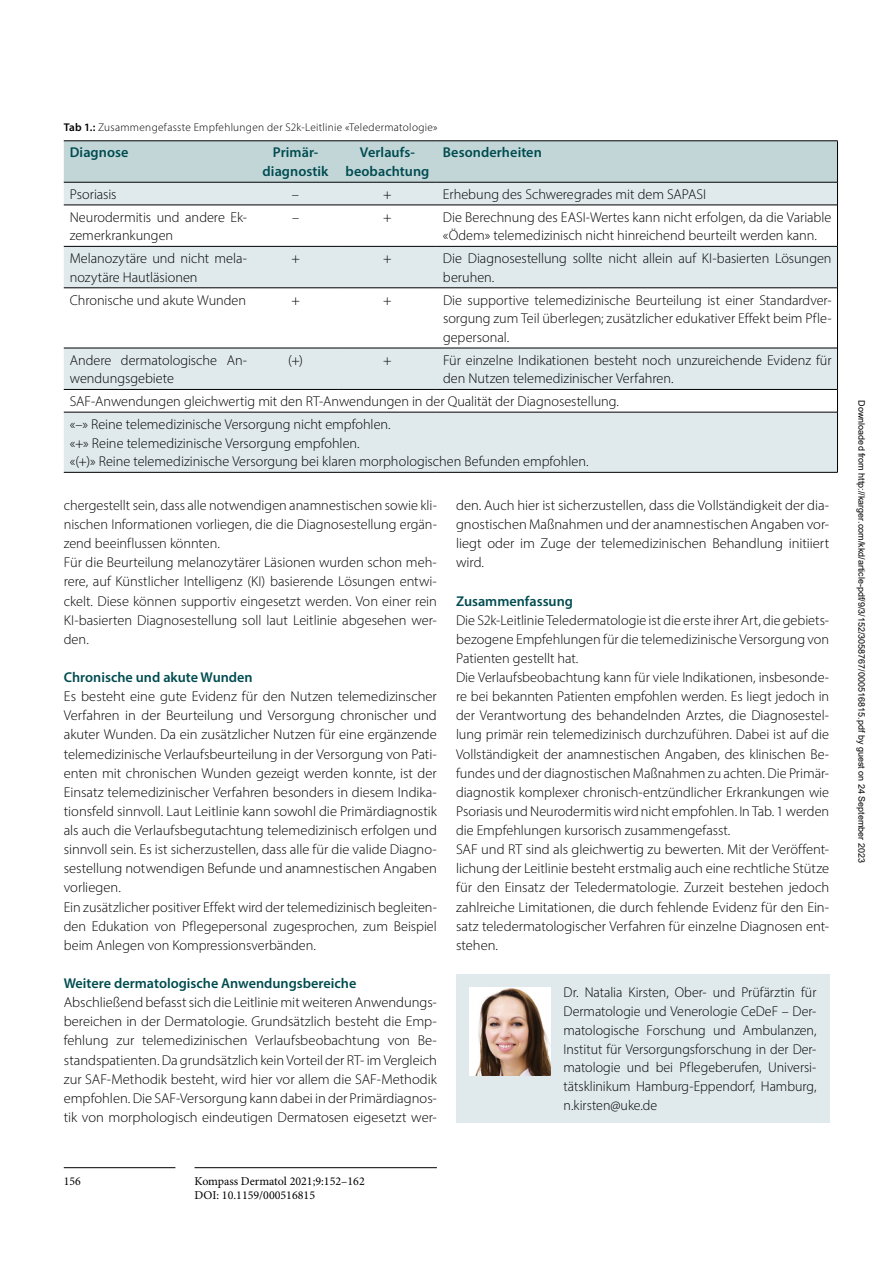
<style>
.page{position:relative;width:893px;height:1263px;background:#fff}
.page>*{position:absolute;margin:0;border:0;box-sizing:border-box;transform-origin:0 0}
.t1{font:300 14.25px/19.2px "Myriad Pro";letter-spacing:-.005em;color:#000}
.t2{font:600 14.25px/18.8px "Myriad Pro";color:#004c50;text-align:center}
.t3{font:12px/14.4px "Minion Pro";color:#000}
.t4{font:300 11.25px "Myriad Pro";letter-spacing:.025em;color:#000}
.t5{font:9px "Arial";color:#000}
.s1{font-weight:600}
</style>
<div class="page">
<hr style="left:64px;top:1167px;width:111px;height:1px;background:#000">
<hr style="left:195px;top:1167px;width:242px;height:1px;background:#000">
<div style="left:456px;top:974px;width:373px;height:149px;background:#e0eaec"></div>
<img style="left:469px;top:987px;width:82px;height:88px">
<svg style="left:64px;top:245px;width:773px;height:227px;fill:#e0eaec"></svg>
<svg style="left:64px;top:141px;width:774px;height:64px;background:#c8d8da"></svg>
<hr style="left:837px;top:205px;width:1px;height:41px;background:#000">
<hr style="left:837px;top:246px;width:1px;height:42px;background:#000">
<hr style="left:837px;top:288px;width:1px;height:60px;background:#000">
<hr style="left:837px;top:348px;width:1px;height:41px;background:#000">
<hr style="left:64px;top:140px;width:189px;height:1px;background:#000">
<hr style="left:253px;top:140px;width:85px;height:1px;background:#000">
<hr style="left:338px;top:140px;width:99px;height:1px;background:#000">
<hr style="left:437px;top:140px;width:401px;height:1px;background:#000">
<hr style="left:64px;top:182px;width:189px;height:1px;background:#000">
<hr style="left:253px;top:182px;width:85px;height:1px;background:#000">
<hr style="left:338px;top:182px;width:99px;height:1px;background:#000">
<hr style="left:437px;top:182px;width:400px;height:1px;background:#000">
<hr style="left:64px;top:205px;width:189px;height:1px;background:#000">
<hr style="left:253px;top:205px;width:85px;height:1px;background:#000">
<hr style="left:338px;top:205px;width:99px;height:1px;background:#000">
<hr style="left:437px;top:205px;width:400px;height:1px;background:#000">
<hr style="left:64px;top:246px;width:189px;height:1px;background:#000">
<hr style="left:253px;top:246px;width:85px;height:1px;background:#000">
<hr style="left:338px;top:246px;width:99px;height:1px;background:#000">
<hr style="left:437px;top:246px;width:400px;height:1px;background:#000">
<hr style="left:64px;top:287px;width:189px;height:1px;background:#000">
<hr style="left:253px;top:287px;width:85px;height:1px;background:#000">
<hr style="left:338px;top:287px;width:99px;height:1px;background:#000">
<hr style="left:437px;top:287px;width:400px;height:1px;background:#000">
<hr style="left:64px;top:348px;width:189px;height:1px;background:#000">
<hr style="left:253px;top:348px;width:85px;height:1px;background:#000">
<hr style="left:338px;top:348px;width:99px;height:1px;background:#000">
<hr style="left:437px;top:348px;width:400px;height:1px;background:#000">
<hr style="left:64px;top:389px;width:189px;height:1px;background:#000">
<hr style="left:253px;top:389px;width:85px;height:1px;background:#000">
<hr style="left:338px;top:389px;width:99px;height:1px;background:#000">
<hr style="left:437px;top:389px;width:400px;height:1px;background:#000">
<hr style="left:64px;top:412px;width:189px;height:1px;background:#000">
<hr style="left:253px;top:412px;width:85px;height:1px;background:#000">
<hr style="left:338px;top:412px;width:99px;height:1px;background:#000">
<hr style="left:437px;top:412px;width:400px;height:1px;background:#000">
<hr style="left:64px;top:472px;width:189px;height:1px;background:#000">
<hr style="left:253px;top:472px;width:85px;height:1px;background:#000">
<hr style="left:338px;top:472px;width:99px;height:1px;background:#000">
<hr style="left:437px;top:472px;width:401px;height:1px;background:#000">
<svg style="left:837px;top:389px;width:1px;height:23px"></svg>
<hr style="left:837px;top:412px;width:1px;height:60px;background:#000">
<p class="t4" style="left:64px;top:121px;width:375px"><span class="s1">Tab 1.:</span> Zusammengefasste Empfehlungen der S2k-Leitlinie «Teledermatologie»</p>
<p class="t2" style="left:70px;top:143px;width:60px">Diagnose</p>
<p class="t2" style="left:263px;top:143px;width:67px">Primär&shy;diagnostik</p>
<p class="t2" style="left:346px;top:143px;width:85px">Verlaufs&shy;beobachtung</p>
<p class="t2" style="left:443px;top:143px;width:100px">Besonderheiten</p>
<p class="t1" style="left:70px;top:184px;width:48px">Psoriasis</p>
<p class="t1" style="left:292px;top:184px;width:9px">–</p>
<p class="t1" style="left:383px;top:184px;width:10px">+</p>
<p class="t1" style="left:443px;top:184px;width:265px">Erhebung des Schweregrades mit dem SAPASI</p>
<p class="t1" style="left:70px;top:207px;width:179px;line-height:18.8px">Neurodermitis und andere Ek&shy;zemerkrankungen</p>
<p class="t1" style="left:292px;top:207px;width:9px">–</p>
<p class="t1" style="left:383px;top:207px;width:10px">+</p>
<p class="t1" style="left:443px;top:207px;width:390px;line-height:18.8px">Die Berechnung des EASI-Wertes kann nicht erfolgen, da die Variable «Ödem» telemedizinisch nicht hinreichend beurteilt werden kann.</p>
<p class="t1" style="left:70px;top:249px;width:179px;line-height:18.8px">Melanozytäre und nicht mela&shy;nozytäre Hautläsionen</p>
<p class="t1" style="left:291px;top:249px;width:10px">+</p>
<p class="t1" style="left:383px;top:249px;width:10px">+</p>
<p class="t1" style="left:443px;top:249px;width:390px;line-height:18.8px">Die Diagnosestellung sollte nicht allein auf KI-basierten Lösungen beruhen.</p>
<p class="t1" style="left:70px;top:290px;width:178px">Chronische und akute Wunden</p>
<p class="t1" style="left:291px;top:290px;width:10px">+</p>
<p class="t1" style="left:383px;top:290px;width:10px">+</p>
<p class="t1" style="left:443px;top:290px;width:390px;line-height:18.8px;text-align:justify">Die supportive telemedizinische Beurteilung ist einer Standardver&shy;sorgung zum Teil überlegen; zusätzlicher edukativer Effekt beim Pfle&shy;gepersonal.</p>
<p class="t1" style="left:70px;top:350px;width:179px;line-height:18.8px">Andere dermatologische An&shy;wendungsgebiete</p>
<p class="t1" style="left:288px;top:350px;width:16px">(+)</p>
<p class="t1" style="left:383px;top:350px;width:10px">+</p>
<p class="t1" style="left:443px;top:350px;width:390px;line-height:18.8px">Für einzelne Indikationen besteht noch unzureichende Evidenz für den Nutzen telemedizinischer Verfahren.</p>
<p class="t1" style="left:70px;top:390px;width:551px;line-height:22.6px">SAF-Anwendungen gleichwertig mit den RT-Anwendungen in der Qualität der Diagnosestellung. «–» Reine telemedizinische Versorgung nicht empfohlen.</p>
<p class="t1" style="left:70px;top:433px;width:520px;line-height:18.8px">«+» Reine telemedizinische Versorgung empfohlen.<br>«(+)» Reine telemedizinische Versorgung bei klaren morphologischen Befunden empfohlen.</p>
<p class="t1" style="left:64px;top:495px;width:375px">chergestellt sein, dass alle notwendigen anamnestischen sowie kli&shy;nischen Informationen vorliegen, die die Diagnosestellung ergän&shy;zend beeinflussen könnten.<br>Für die Beurteilung melanozytärer Läsionen wurden schon meh&shy;rere, auf Künstlicher Intelligenz (KI) basierende Lösungen entwi&shy;ckelt. Diese können supportiv eingesetzt werden. Von einer rein KI-basierten Diagnosestellung soll laut Leitlinie abgesehen wer&shy;den.</p>
<p class="t2" style="left:64px;top:667px;width:190px">Chronische und akute Wunden</p>
<p class="t1" style="left:64px;top:687px;width:375px">Es besteht eine gute Evidenz für den Nutzen telemedizinscher Verfahren in der Beurteilung und Versorgung chronischer und akuter Wunden. Da ein zusätzlicher Nutzen für eine ergänzende telemedizinische Verlaufsbeurteilung in der Versorgung von Pati&shy;enten mit chronischen Wunden gezeigt werden konnte, ist der Einsatz telemedizinischer Verfahren besonders in diesem Indika&shy;tionsfeld sinnvoll. Laut Leitlinie kann sowohl die Primärdiagnostik als auch die Verlaufsbegutachtung telemedizinisch erfolgen und sinnvoll sein. Es ist sicherzustellen, dass alle für die valide Diagno&shy;sestellung notwendigen Befunde und anamnestischen Angaben vorliegen.<br>Ein zusätzlicher positiver Effekt wird der telemedizinisch begleiten&shy;den Edukation von Pflegepersonal zugesprochen, zum Beispiel beim Anlegen von Kompressionsverbänden.</p>
<p class="t2" style="left:64px;top:973px;width:294px">Weitere dermatologische Anwendungsbereiche</p>
<p class="t1" style="left:64px;top:993px;width:375px;text-align:justify">Abschließend befasst sich die Leitlinie mit weiteren Anwendungs&shy;bereichen in der Dermatologie. Grundsätzlich besteht die Emp&shy;fehlung zur telemedizinischen Verlaufsbeobachtung von Be&shy;standspatienten. Da grundsätzlich kein Vorteil der RT- im Vergleich zur SAF-Methodik besteht, wird hier vor allem die SAF-Methodik empfohlen. Die SAF-Versorgung kann dabei in der Primärdiagnos&shy;tik von morphologisch eindeutigen Dermatosen eigesetzt wer-</p>
<p class="t1" style="left:456px;top:495px;width:375px;text-align:justify">den. Auch hier ist sicherzustellen, dass die Vollständigkeit der dia&shy;gnostischen Maßnahmen und der anamnestischen Angaben vor&shy;liegt oder im Zuge der telemedizinischen Behandlung initiiert wird.</p>
<p class="t2" style="left:456px;top:591px;width:118px">Zusammenfassung</p>
<p class="t1" style="left:456px;top:610px;width:375px">Die S2k-Leitlinie Teledermatologie ist die erste ihrer Art, die gebiets&shy;bezogene Empfehlungen für die telemedizinische Versorgung von Patienten gestellt hat.<br>Die Verlaufsbeobachtung kann für viele Indikationen, insbesonde&shy;re bei bekannten Patienten empfohlen werden. Es liegt jedoch in der Verantwortung des behandelnden Arztes, die Diagnosestel&shy;lung primär rein telemedizinisch durchzuführen. Dabei ist auf die Vollständigkeit der anamnestischen Angaben, des klinischen Be&shy;fundes und der diagnostischen Maßnahmen zu achten. Die Primär&shy;diagnostik komplexer chronisch-entzündlicher Erkrankungen wie Psoriasis und Neurodermitis wird nicht empfohlen. In Tab. 1 werden die Empfehlungen kursorisch zusammengefasst.<br>SAF und RT sind als gleichwertig zu bewerten. Mit der Veröffent&shy;lichung der Leitlinie besteht erstmalig auch eine rechtliche Stütze für den Einsatz der Teledermatologie. Zurzeit bestehen jedoch zahlreiche Limitationen, die durch fehlende Evidenz für den Ein&shy;satz teledermatologischer Verfahren für einzelne Diagnosen ent&shy;stehen.</p>
<p class="t1" style="left:564px;top:983px;width:254px;line-height:18.8px;text-align:justify">Dr. Natalia Kirsten, Ober- und Prüfärztin für Dermatologie und Venerologie CeDeF – Der&shy;matologische Forschung und Ambulanzen, Institut für Versorgungsforschung in der Der&shy;matologie und bei Pflegeberufen, Universi&shy;tätsklinikum Hamburg-Eppendorf, Hamburg, n.kirsten@uke.de</p>
<p class="t3" style="left:64px;top:1174px;width:18px">156</p>
<p class="t3" style="left:195px;top:1174px;width:172px">Kompass Dermatol 2021;9:152–162<br>DOI: 10.1159/000516815</p>
<p class="t5" style="left:865px;top:400px;width:463px;rotate:90deg">Downloaded from http://karger.com/kkd/article-pdf/9/3/152/3058767/000516815.pdf by guest on 24 September 2023</p>
</div>
